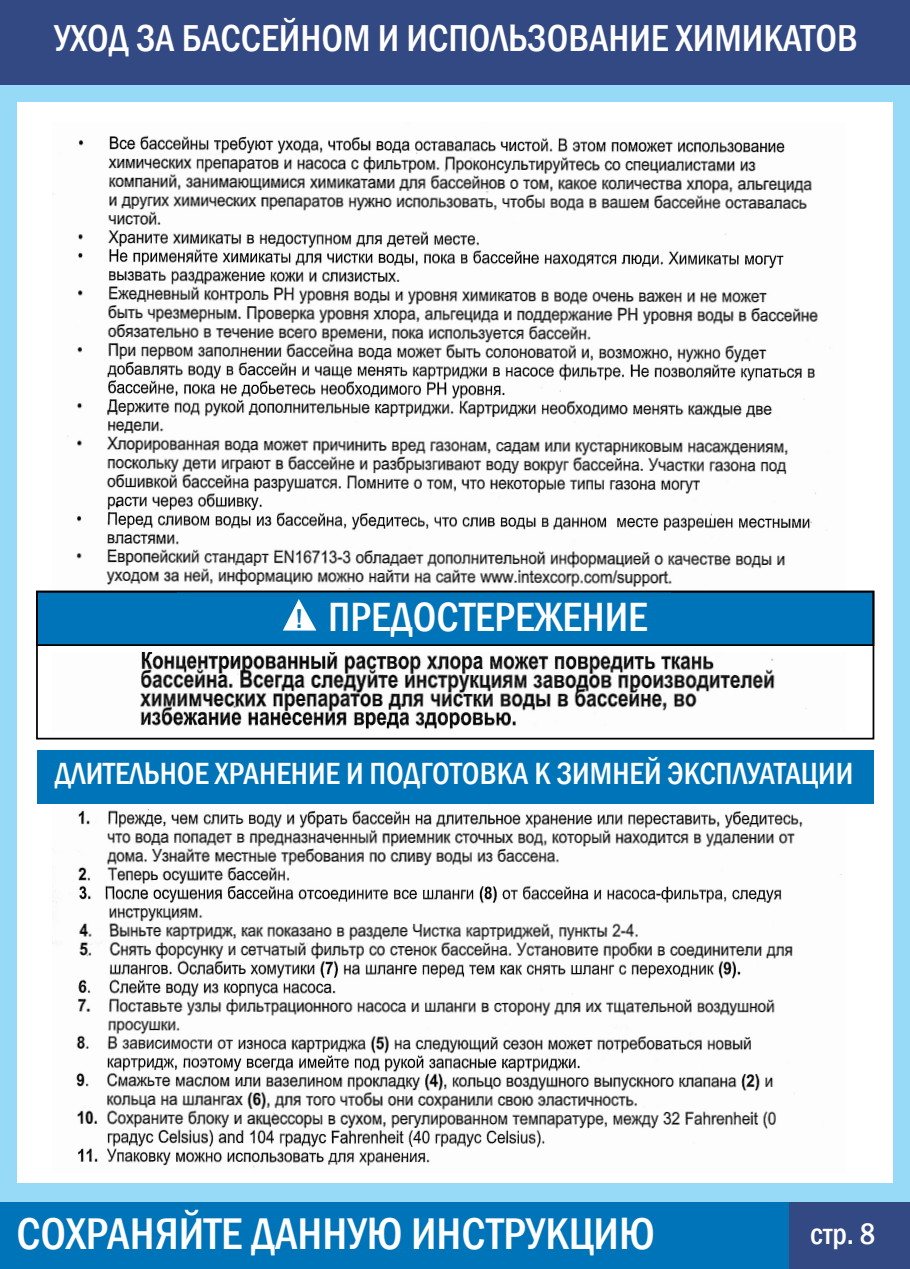
<style>
.page{position:relative;width:910px;height:1269px;background:#fff}
.page>*{position:absolute;margin:0;border:0;box-sizing:border-box;transform-origin:0 0}
.t1{font:500 condensed 45.68px "Franklin Gothic";color:#fff}
.t2{font:500 condensed 42px "Franklin Gothic";color:#fff}
.t3{font:500 condensed 38.5px "Franklin Gothic";color:#fff}
.t4{font:500 condensed 31.5px "Franklin Gothic";color:#fff}
.t5{font:500 condensed 30.45px "Franklin Gothic";color:#fff}
.s1{font-size:28px;color:#0074b9}
</style>
<div class="page">
<img style="left:139px;top:653px;width:668px;height:77px">
<div style="left:0;top:0;width:16px;height:1269px;background:#97daf8"></div>
<div style="left:893px;top:70px;width:17px;height:1199px;background:#97daf8"></div>
<div style="left:0;top:1183px;width:910px;height:86px;background:#97daf8"></div>
<div style="left:0;top:1202px;width:910px;height:67px;background:#0074b9"></div>
<div style="left:790px;top:1202px;width:120px;height:67px;background:#334983"></div>
<div style="left:0;top:0;width:910px;height:86px;background:#334983"></div>
<div style="left:0;top:85px;width:910px;height:17px;background:#97daf8"></div>
<img style="left:52px;top:135px;width:793px;height:456px">
<div style="left:37px;top:592px;width:836px;height:53px;background:#0074b9"></div>
<div style="left:36px;top:591px;width:838px;height:55px;border:2px solid #000"></div>
<svg style="left:283px;top:599px;width:33px;height:31px"></svg>
<div style="left:36px;top:591px;width:838px;height:148px;border:2px solid #000"></div>
<img style="left:52px;top:809px;width:790px;height:359px">
<div style="left:37px;top:750px;width:836px;height:53px;background:#0074b9"></div>
<p class="t3" style="left:54px;top:13px;width:806px">УХОД ЗА БАССЕЙНОМ И ИСПОЛЬЗОВАНИЕ ХИМИКАТОВ</p>
<h2 class="t2" style="left:295px;top:589px;width:355px"><span class="s1">!</span> ПРЕДОСТЕРЕЖЕНИЕ</h2>
<p class="t4" style="left:55px;top:753px;width:800px">ДЛИТЕЛЬНОЕ ХРАНЕНИЕ И ПОДГОТОВКА К ЗИМНЕЙ ЭКСПЛУАТАЦИИ</p>
<h1 class="t1" style="left:16px;top:1204px;width:640px">СОХРАНЯЙТЕ ДАННУЮ ИНСТРУКЦИЮ</h1>
<p class="t5" style="left:810px;top:1214px;width:67px">стр. 8</p>
</div>
